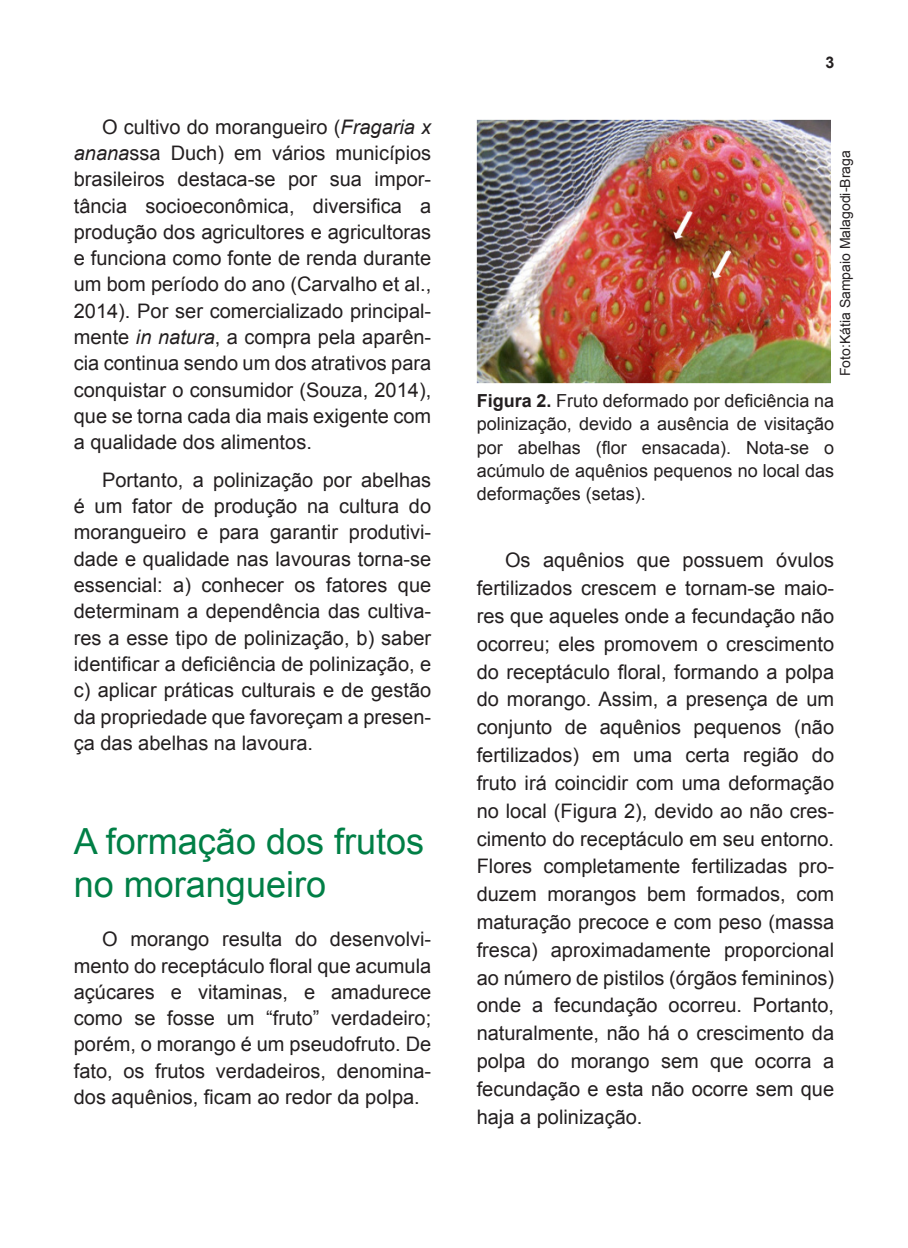
<style>
.page{position:relative;width:908px;height:1248px;background:#fff}
.page>*{position:absolute;margin:0;border:0;box-sizing:border-box;transform-origin:0 0}
.TITULO_1{font:36px/43.4px "Arial";color:#007f46}
.MIOLO{font:20px/26.2px "Arial";color:#231f20;text-align:justify}
.FIGURA_LEGENDA{font:18px/23.4px "Arial";color:#231f20;text-align:justify}
.t1{font:700 16px "Arial";color:#231f20}
.CREDITO_FOTO{font:14px "Arial";color:#231f20}
.s1{font-style:italic}
.s2{font-weight:700}
</style>
<div class="page">
<img style="left:476px;top:119px;width:353px;height:264px">
<p class="MIOLO" style="left:74px;top:114px;width:359px;text-indent:28px">O cultivo do morangueiro (<span class="s1">Fragaria x anana</span>ssa Duch) em vários municípios brasileiros destaca-se por sua impor&shy;tância socioeconômica, diversifica a produção dos agricultores e agricultoras e funciona como fonte de renda durante um bom período do ano (Carvalho et al., 2014). Por ser comercializado principal&shy;mente <span class="s1">in natura</span>, a compra pela aparên&shy;cia continua sendo um dos atrativos para conquistar o consumidor (Souza, 2014), que se torna cada dia mais exigente com a qualidade dos alimentos.</p>
<p class="MIOLO" style="left:74px;top:467px;width:359px;text-indent:28px">Portanto, a polinização por abelhas é um fator de produção na cultura do morangueiro e para garantir produtivi&shy;dade e qualidade nas lavouras torna-se essencial: a) conhecer os fatores que determinam a dependência das cultiva&shy;res a esse tipo de polinização, b) saber identificar a deficiência de polinização, e c) aplicar práticas culturais e de gestão da propriedade que favoreçam a presen&shy;ça das abelhas na lavoura.</p>
<p class="TITULO_1" style="left:74px;top:819px;width:352px">A formação dos frutos no morangueiro</p>
<p class="MIOLO" style="left:74px;top:926px;width:359px;text-indent:28px">O morango resulta do desenvolvi&shy;mento do receptáculo floral que acumula açúcares e vitaminas, e amadurece como se fosse um “fruto” verdadeiro; porém, o morango é um pseudofruto. De fato, os frutos verdadeiros, denomina&shy;dos aquênios, ficam ao redor da polpa.</p>
<p class="t1" style="left:825px;top:52px;width:10px">3</p>
<p class="CREDITO_FOTO" style="left:835px;top:376px;width:227px;rotate:-90deg">Foto:Kátia Sampaio Malagodi-Braga</p>
<p class="FIGURA_LEGENDA" style="left:476px;top:389px;width:359px"><span class="s2">Figura 2.</span> Fruto deformado por deficiência na polinização, devido a ausência de visitação por abelhas (flor ensacada). Nota-se o acúmulo de aquênios pequenos no local das deformações (setas).</p>
<p class="MIOLO" style="left:476px;top:546px;width:359px;line-height:27.8px;text-indent:28px">Os aquênios que possuem óvulos fertilizados crescem e tornam-se maio&shy;res que aqueles onde a fecundação não ocorreu; eles promovem o crescimento do receptáculo floral, formando a polpa do morango. Assim, a presença de um conjunto de aquênios pequenos (não fertilizados) em uma certa região do fruto irá coincidir com uma deformação no local (Figura 2), devido ao não cres&shy;cimento do receptáculo em seu entorno.<br>Flores completamente fertilizadas pro&shy;duzem morangos bem formados, com maturação precoce e com peso (massa fresca) aproximadamente proporcional ao número de pistilos (órgãos femininos) onde a fecundação ocorreu. Portanto, naturalmente, não há o crescimento da polpa do morango sem que ocorra a fecundação e esta não ocorre sem que haja a polinização.</p>
</div>
